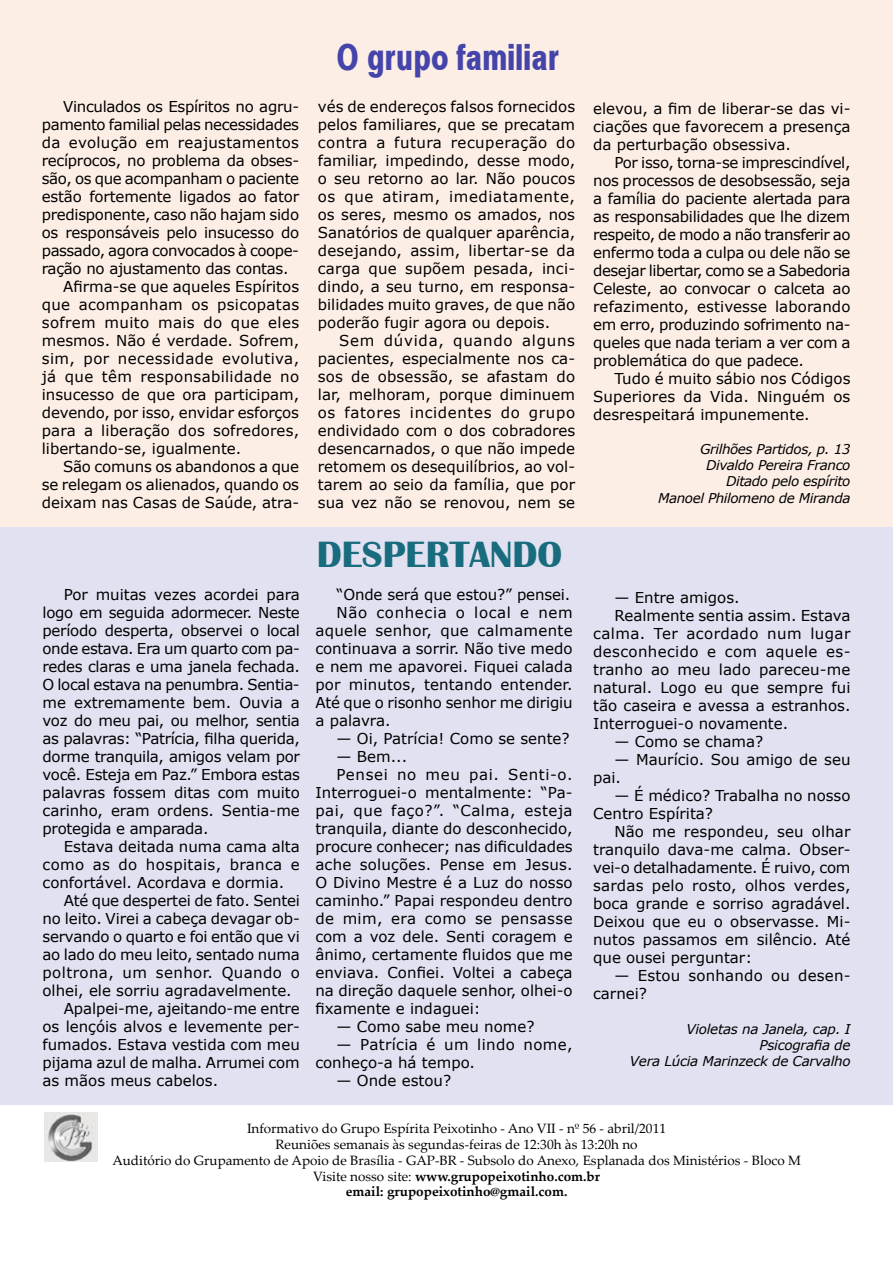
<style>
.page{position:relative;width:893px;height:1263px;background:#fff}
.page>*{position:absolute;margin:0;border:0;box-sizing:border-box;transform-origin:0 0}
.t1{font:700 36px "Xerox Sans Serif Narrow FC";color:#44a}
.t2{font:36px "Scotsdale";color:#186c7d}
.t3{font:15px/18px "Verdana";color:#000;text-align:justify}
.t4{font:15px/18px "Verdana";letter-spacing:.025em;color:#000}
.t5{font:15px "Verdana";letter-spacing:-.02em;color:#000}
.t6{font:15px "Verdana";letter-spacing:.02em;color:#000}
.t7{font:15px "Verdana";letter-spacing:-.025em;color:#000}
.t8{font:15px "Verdana";letter-spacing:.03em;color:#000}
.t9{font:15px "Verdana";letter-spacing:.045em;color:#000}
.t10{font:15px "Verdana";letter-spacing:-.03em;color:#000}
.t11{font:13.5px/15.8px "Palatino Linotype";color:#000;text-align:center}
.t12{font:italic 13.5px/16.2px "Verdana";letter-spacing:-.03em;color:#000;text-align:right}
.s1{font-weight:700}
</style>
<div class="page">
<div style="left:0;top:526px;width:893px;height:578px;background:#e1e1f1"></div>
<div style="left:0;top:0;width:893px;height:526px;background:#fceee5"></div>
<img style="left:45px;top:1113px;width:53px;height:48px">
<p class="t5" style="left:63px;top:97px;width:238px">Vinculados os Espíritos no agru-</p>
<p class="t7" style="left:42px;top:115px;width:259px">pamento familial pelas necessidades</p>
<p class="t6" style="left:42px;top:133px;width:259px">da evolução em reajustamentos</p>
<p class="t5" style="left:42px;top:151px;width:259px">recíprocos, no problema da obses-</p>
<p class="t7" style="left:42px;top:169px;width:259px">são, os que acompanham o paciente</p>
<p class="t3" style="left:42px;top:187px;width:259px">estão fortemente ligados ao fator</p>
<p class="t5" style="left:42px;top:205px;width:259px">predisponente, caso não hajam sido</p>
<p class="t5" style="left:42px;top:223px;width:259px">os responsáveis pelo insucesso do</p>
<p class="t10" style="left:42px;top:241px;width:259px">passado, agora convocados à coope-</p>
<p class="t5" style="left:42px;top:259px;width:248px">ração no ajustamento das contas.</p>
<p class="t3" style="left:63px;top:277px;width:238px">Afirma-se que aqueles Espíritos</p>
<p class="t6" style="left:42px;top:295px;width:259px">que acompanham os psicopatas</p>
<p class="t4" style="left:42px;top:313px;width:259px">sofrem muito mais do que eles</p>
<p class="t3" style="left:42px;top:331px;width:259px">mesmos. Não é verdade. Sofrem,</p>
<p class="t4" style="left:42px;top:349px;width:259px">sim, por necessidade evolutiva,</p>
<p class="t6" style="left:42px;top:367px;width:259px">já que têm responsabilidade no</p>
<p class="t3" style="left:42px;top:385px;width:259px">insucesso de que ora participam,</p>
<p class="t3" style="left:42px;top:403px;width:259px">devendo, por isso, envidar esforços</p>
<p class="t3" style="left:42px;top:421px;width:259px">para a liberação dos sofredores,</p>
<p class="t3" style="left:42px;top:439px;width:201px">libertando-se, igualmente.</p>
<p class="t3" style="left:63px;top:457px;width:238px">São comuns os abandonos a que</p>
<p class="t3" style="left:42px;top:475px;width:259px">se relegam os alienados, quando os</p>
<p class="t3" style="left:42px;top:493px;width:259px">deixam nas Casas de Saúde, atra-</p>
<p class="t3" style="left:43px;top:585px;width:259px;text-indent:21px">Por muitas vezes acordei para logo em seguida adormecer. Neste período desperta, observei o local onde estava. Era um quarto com pa&shy;redes claras e uma janela fechada.<br>O local estava na penumbra. Sentia&shy;me extremamente bem. Ouvia a voz do meu pai, ou melhor, sentia as palavras: “Patrícia, filha querida, dorme tranquila, amigos velam por você. Esteja em Paz.” Embora estas palavras fossem ditas com muito carinho, eram ordens. Sentia-me protegida e amparada.</p>
<p class="t3" style="left:43px;top:837px;width:259px;text-indent:21px">Estava deitada numa cama alta como as do hospitais, branca e confortável. Acordava e dormia.</p>
<p class="t3" style="left:64px;top:891px;width:238px">Até que despertei de fato. Sentei</p>
<p class="t3" style="left:43px;top:909px;width:259px">no leito. Virei a cabeça devagar ob-</p>
<p class="t3" style="left:43px;top:927px;width:259px">servando o quarto e foi então que vi</p>
<p class="t3" style="left:43px;top:945px;width:259px">ao lado do meu leito, sentado numa</p>
<p class="t8" style="left:43px;top:963px;width:259px">poltrona, um senhor. Quando o</p>
<p class="t3" style="left:43px;top:981px;width:251px">olhei, ele sorriu agradavelmente.</p>
<p class="t3" style="left:64px;top:999px;width:237px">Apalpei-me, ajeitando-me entre</p>
<p class="t3" style="left:43px;top:1017px;width:259px">os lençóis alvos e levemente per-</p>
<p class="t3" style="left:43px;top:1035px;width:259px">fumados. Estava vestida com meu</p>
<p class="t3" style="left:43px;top:1053px;width:259px">pijama azul de malha. Arrumei com</p>
<p class="t3" style="left:43px;top:1071px;width:177px">as mãos meus cabelos.</p>
<h1 class="t1" style="left:337px;top:35px;width:224px">O grupo familiar</h1>
<p class="t3" style="left:318px;top:97px;width:259px">vés de endereços falsos fornecidos pelos familiares, que se precatam contra a futura recuperação do familiar, impedindo, desse modo, o seu retorno ao lar. Não poucos os que atiram, imediatamente, os seres, mesmo os amados, nos Sanatórios de qualquer aparência, desejando, assim, libertar-se da carga que supõem pesada, inci&shy;dindo, a seu turno, em responsa&shy;bilidades muito graves, de que não poderão fugir agora ou depois.</p>
<p class="t3" style="left:318px;top:331px;width:259px;text-indent:21px">Sem dúvida, quando alguns pacientes, especialmente nos ca&shy;sos de obsessão, se afastam do lar, melhoram, porque diminuem os fatores incidentes do grupo endividado com o dos cobradores desencarnados, o que não impede retomem os desequilíbrios, ao vol&shy;tarem ao seio da família, que por sua vez não se renovou, nem se</p>
<h1 class="t2" style="left:317px;top:535px;width:247px">DESPERTANDO</h1>
<p class="t3" style="left:337px;top:585px;width:235px">“Onde será que estou?” pensei.</p>
<p class="t9" style="left:337px;top:603px;width:237px">Não conhecia o local e nem</p>
<p class="t6" style="left:315px;top:621px;width:259px">aquele senhor, que calmamente</p>
<p class="t3" style="left:315px;top:639px;width:259px">continuava a sorrir. Não tive medo</p>
<p class="t3" style="left:315px;top:657px;width:259px">e nem me apavorei. Fiquei calada</p>
<p class="t3" style="left:315px;top:675px;width:259px">por minutos, tentando entender.</p>
<p class="t3" style="left:315px;top:693px;width:259px">Até que o risonho senhor me dirigiu</p>
<p class="t3" style="left:315px;top:711px;width:77px">a palavra.</p>
<p class="t3" style="left:337px;top:729px;width:235px">— Oi, Patrícia! Como se sente?</p>
<p class="t3" style="left:337px;top:747px;width:72px">— Bem...</p>
<p class="t9" style="left:337px;top:765px;width:237px">Pensei no meu pai. Senti-o.</p>
<p class="t3" style="left:315px;top:783px;width:259px">Interroguei-o mentalmente: “Pa-</p>
<p class="t8" style="left:315px;top:801px;width:259px">pai, que faço?”. “Calma, esteja</p>
<p class="t3" style="left:315px;top:819px;width:259px">tranquila, diante do desconhecido,</p>
<p class="t3" style="left:315px;top:837px;width:259px">procure conhecer; nas dificuldades</p>
<p class="t3" style="left:315px;top:855px;width:259px">ache soluções. Pense em Jesus.</p>
<p class="t3" style="left:315px;top:873px;width:259px">O Divino Mestre é a Luz do nosso</p>
<p class="t3" style="left:315px;top:891px;width:259px">caminho.” Papai respondeu dentro</p>
<p class="t4" style="left:315px;top:909px;width:259px">de mim, era como se pensasse</p>
<p class="t3" style="left:315px;top:927px;width:259px">com a voz dele. Senti coragem e</p>
<p class="t3" style="left:315px;top:945px;width:259px">ânimo, certamente fluidos que me</p>
<p class="t3" style="left:315px;top:963px;width:259px">enviava. Confiei. Voltei a cabeça</p>
<p class="t3" style="left:315px;top:981px;width:259px">na direção daquele senhor, olhei-o</p>
<p class="t3" style="left:315px;top:999px;width:167px">fixamente e indaguei:</p>
<p class="t3" style="left:337px;top:1017px;width:199px">— Como sabe meu nome?</p>
<p class="t4" style="left:315px;top:1035px;width:259px;text-indent:21px">— Patrícia é um lindo nome, conheço-a há tempo.</p>
<p class="t3" style="left:337px;top:1071px;width:116px">— Onde estou?</p>
<p class="t3" style="left:593px;top:99px;width:259px">elevou, a fim de liberar-se das vi&shy;ciações que favorecem a presença da perturbação obsessiva.</p>
<p class="t3" style="left:593px;top:153px;width:259px;text-indent:21px">Por isso, torna-se imprescindível, nos processos de desobsessão, seja a família do paciente alertada para as responsabilidades que lhe dizem respeito, de modo a não transferir ao enfermo toda a culpa ou dele não se desejar libertar, como se a Sabedoria Celeste, ao convocar o calceta ao refazimento, estivesse laborando em erro, produzindo sofrimento na&shy;queles que nada teriam a ver com a problemática do que padece.</p>
<p class="t3" style="left:593px;top:369px;width:259px;text-indent:21px">Tudo é muito sábio nos Códigos Superiores da Vida. Ninguém os desrespeitará impunemente.</p>
<p class="t12" style="left:658px;top:440px;width:194px">Grilhões Partidos, p. 13<br>Divaldo Pereira Franco<br>Ditado pelo espírito<br>Manoel Philomeno de Miranda</p>
<p class="t3" style="left:614px;top:588px;width:127px">— Entre amigos.</p>
<p class="t3" style="left:614px;top:606px;width:238px">Realmente sentia assim. Estava</p>
<p class="t4" style="left:593px;top:624px;width:259px">calma. Ter acordado num lugar</p>
<p class="t4" style="left:593px;top:642px;width:259px">desconhecido e com aquele es-</p>
<p class="t3" style="left:593px;top:660px;width:259px">tranho ao meu lado pareceu-me</p>
<p class="t3" style="left:593px;top:678px;width:259px">natural. Logo eu que sempre fui</p>
<p class="t3" style="left:593px;top:696px;width:259px">tão caseira e avessa a estranhos.</p>
<p class="t3" style="left:593px;top:714px;width:197px">Interroguei-o novamente.</p>
<p class="t3" style="left:614px;top:732px;width:150px">— Como se chama?</p>
<p class="t3" style="left:593px;top:750px;width:259px;text-indent:21px">— Maurício. Sou amigo de seu pai.</p>
<p class="t3" style="left:593px;top:786px;width:259px;text-indent:21px">— É médico? Trabalha no nosso<br>Centro Espírita?</p>
<p class="t3" style="left:593px;top:822px;width:259px;text-indent:21px">Não me respondeu, seu olhar tranquilo dava-me calma. Obser&shy;vei-o detalhadamente. É ruivo, com sardas pelo rosto, olhos verdes, boca grande e sorriso agradável.<br>Deixou que eu o observasse. Mi&shy;nutos passamos em silêncio. Até que ousei perguntar:</p>
<p class="t3" style="left:593px;top:966px;width:259px;text-indent:21px">— Estou sonhando ou desen&shy;carnei?</p>
<p class="t12" style="left:630px;top:1020px;width:222px">Violetas na Janela, cap. I<br>Psicografia de<br>Vera Lúcia Marinzeck de Carvalho</p>
<p class="t11" style="left:112px;top:1120px;width:690px">Informativo do Grupo Espírita Peixotinho - Ano VII - nº 56 - abril/2011<br>Reuniões semanais às segundas-feiras de 12:30h às 13:20h no<br>Auditório do Grupamento de Apoio de Brasília - GAP-BR - Subsolo do Anexo, Esplanada dos Ministérios - Bloco M Visite nosso site: <span class="s1">www.grupopeixotinho.com.br<br>email: grupopeixotinho@gmail.com.</span></p>
</div>
